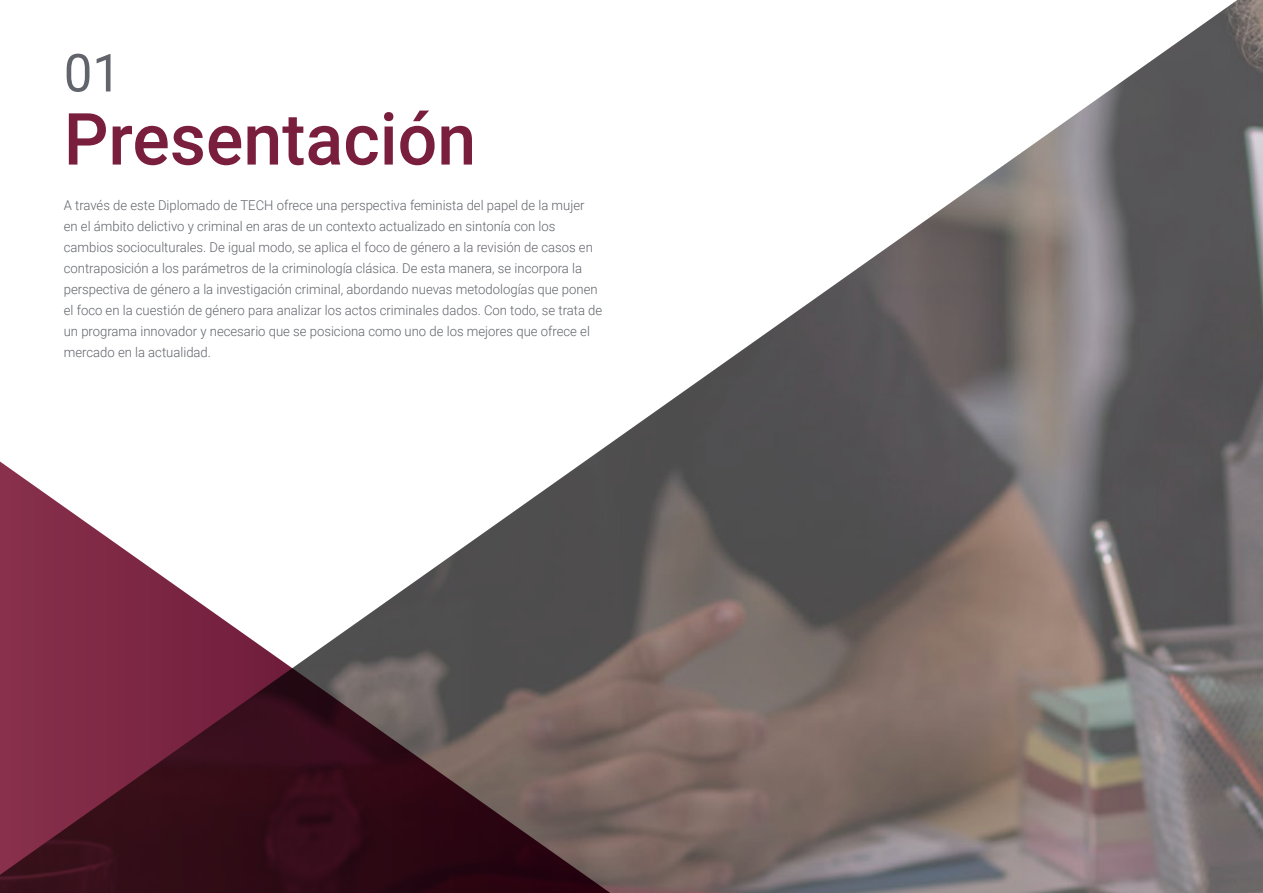
<style>
.page{position:relative;width:1263px;height:893px;background:#fff}
.page>*{position:absolute;margin:0;border:0;box-sizing:border-box;transform-origin:0 0}
.t1{font:500 72px "Roboto";color:#791e3c}
.t2{font:52.5px "Roboto";color:#61646a}
.t3{font:300 13.5px/21px "Roboto";color:#61646a}
</style>
<div class="page">
<img style="left:606px;top:0;width:657px;height:893px">
<svg style="left:0;top:446px;width:640px;height:447px"></svg>
<h2 class="t2" style="left:64px;top:36px;width:59px">01</h2>
<h1 class="t1" style="left:64px;top:89px;width:414px">Presentación</h1>
<p class="t3" style="left:64px;top:194px;width:540px">A través de este Diplomado de TECH ofrece una perspectiva feminista del papel de la mujer<br>en el ámbito delictivo y criminal en aras de un contexto actualizado en sintonía con los cambios socioculturales. De igual modo, se aplica el foco de género a la revisión de casos en contraposición a los parámetros de la criminología clásica. De esta manera, se incorpora la perspectiva de género a la investigación criminal, abordando nuevas metodologías que ponen el foco en la cuestión de género para analizar los actos criminales dados. Con todo, se trata de un programa innovador y necesario que se posiciona como uno de los mejores que ofrece el mercado en la actualidad.</p>
</div>
